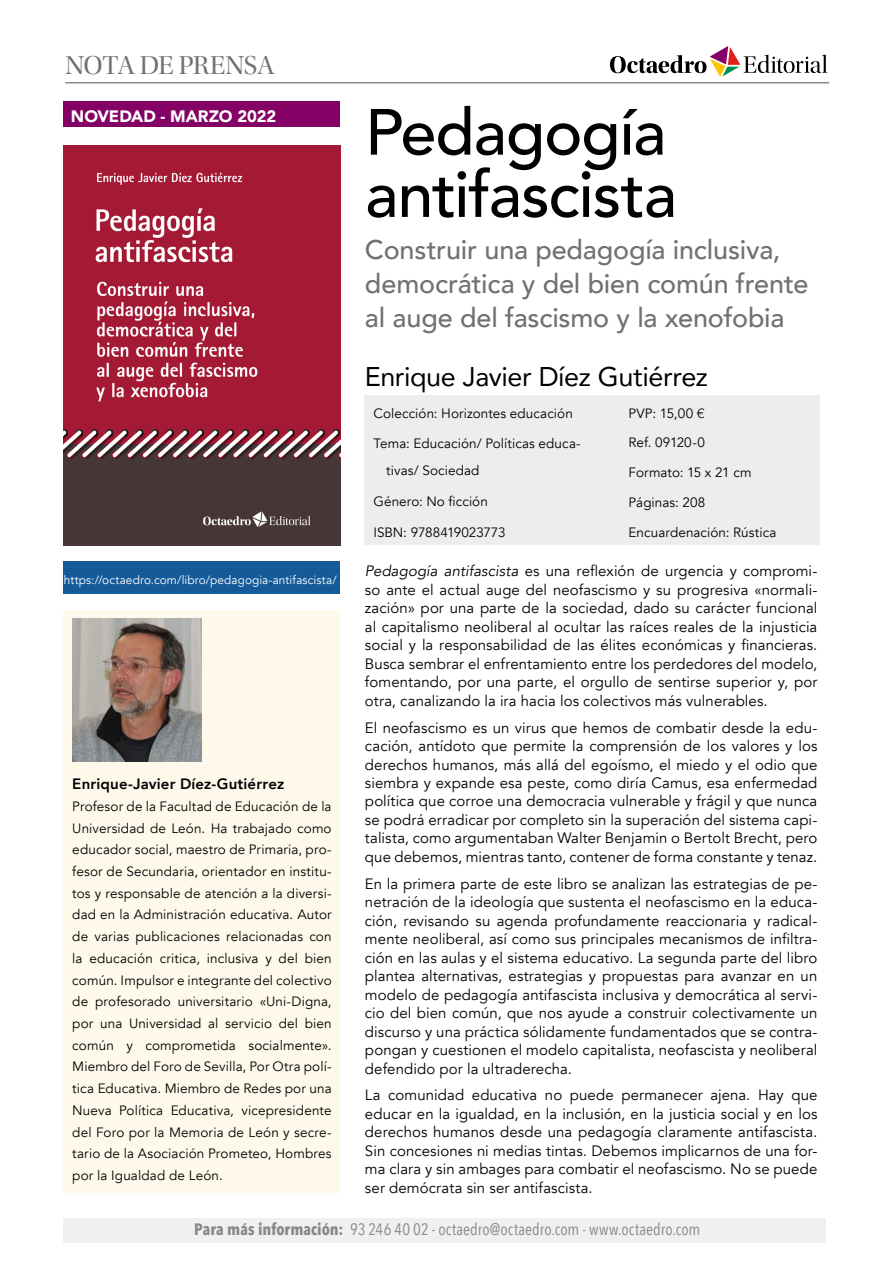
<style>
.page{position:relative;width:893px;height:1263px;background:#fff}
.page>*{position:absolute;margin:0;border:0;box-sizing:border-box;transform-origin:0 0}
.Subtitol-ok{font:500 64.5px/62.2px "Avenir";letter-spacing:-.02em;color:#000}
.Subtitol-ok-2{font:500 27px/33.8px "Avenir";letter-spacing:-.005em;color:#707172}
.Sub_1{font:27px "Avenir";letter-spacing:-.015em;color:#000}
.Subtitol{font:27px "Utopia Std Disp";letter-spacing:-.02em;color:#707172}
.t1{font:16.5px "Avenir Next Condensed";letter-spacing:.005em;color:#86888a}
.t2{font:900 16.5px "Avenir";letter-spacing:-.005em;color:#fff}
.Sinopsis{font:15px/18.5px "Avenir";letter-spacing:.005em;color:#000;text-align:justify}
.Text_Autor{font:800 15px "Avenir";letter-spacing:.01em;color:#000}
.Text_Autor-2{font:13.5px/21.8px "Avenir";letter-spacing:.01em;color:#000;text-align:justify}
.Datos{font:13.5px/26.7px "Avenir";letter-spacing:.005em;color:#000}
.Text_Autor-3{font:12px "Avenir";letter-spacing:.015em;color:#fff}
.s1{font-family:"Helvetica Neue LT Std";font-weight:300}
.s2{font-style:italic}
.s3{font-weight:700}
</style>
<div class="page">
<div style="left:64px;top:1218px;width:762px;height:25px;background:#f0f0f1"></div>
<div style="left:365px;top:395px;width:455px;height:150px;background:#eceded"></div>
<img style="left:64px;top:145px;width:276px;height:400px">
<div style="left:64px;top:610px;width:276px;height:583px;background:#fff9ec"></div>
<svg style="left:610px;top:46px;width:217px;height:31px"></svg>
<hr style="left:65px;top:82px;width:764px;height:1px;background:#86888a">
<div style="left:64px;top:102px;width:276px;height:25px;background:#840165"></div>
<img style="left:72px;top:619px;width:130px;height:142px">
<div style="left:64px;top:561px;width:276px;height:33px;background:#155b9a"></div>
<p class="Subtitol" style="left:65px;top:51px;width:211px">NOTA DE PRENSA</p>
<p class="t2" style="left:71px;top:102px;width:207px">NOVEDAD - MARZO 2022</p>
<p class="Text_Autor-3" style="left:64px;top:572px;width:274px">https://octaedro.com/libro/pedagogia-antifascista/</p>
<p class="Text_Autor" style="left:72px;top:772px;width:213px">Enrique-Javier Díez-Gutiérrez</p>
<p class="Text_Autor-2" style="left:72px;top:796px;width:261px">Profesor de la Facultad de Educación de la Universidad de León. Ha trabajado como educador social, maestro de Primaria, pro&shy;fesor de Secundaria, orientador en institu&shy;tos y responsable de atención a la diversi&shy;dad en la Administración educativa. Autor de varias publicaciones relacionadas con la educación critica, inclusiva y del bien común. Impulsor e integrante del colectivo de profesorado universitario «Uni-Digna, por una Universidad al servicio del bien común y comprometida socialmente».<br>Miembro del Foro de Sevilla, Por Otra polí&shy;tica Educativa. Miembro de Redes por una Nueva Política Educativa, vicepresidente del Foro por la Memoria de León y secre&shy;tario de la Asociación Prometeo, Hombres por la Igualdad de León.</p>
<p class="Subtitol-ok" style="left:365px;top:98px;width:314px">Pedagogía antifascista</p>
<p class="Subtitol-ok-2" style="left:365px;top:231px;width:445px">Construir una pedagogía inclusiva, democrática y del bien común frente al auge del fascismo y la xenofobia</p>
<p class="Sub_1" style="left:365px;top:355px;width:344px">Enrique Javier Díez Gutiérrez</p>
<p class="Datos" style="left:373px;top:400px;width:201px">Colección: Horizontes educación</p>
<p class="Datos" style="left:386px;top:431px;width:196px;text-indent:-13px">Tema: Educación/ Políticas educa&shy;tivas/ Sociedad</p>
<p class="Datos" style="left:373px;top:488px;width:116px">Género: No ficción</p>
<p class="Datos" style="left:373px;top:519px;width:134px">ISBN: 9788419023773</p>
<p class="Datos" style="left:629px;top:400px;width:77px">PVP: 15,00 <span class="s1">€</span></p>
<p class="Datos" style="left:629px;top:430px;width:78px">Ref. 09120-0</p>
<p class="Datos" style="left:629px;top:459px;width:124px">Formato: 15 x 21 cm</p>
<p class="Datos" style="left:629px;top:489px;width:78px">Páginas: 208</p>
<p class="Datos" style="left:629px;top:519px;width:149px">Encuardenación: Rústica</p>
<p class="Sinopsis" style="left:365px;top:562px;width:454px"><span class="s2">Pedagogía antifascista</span> es una reflexión de urgencia y compromi&shy;so ante el actual auge del neofascismo y su progresiva «normali&shy;zación» por una parte de la sociedad, dado su carácter funcional al capitalismo neoliberal al ocultar las raíces reales de la injusticia social y la responsabilidad de las élites económicas y financieras.<br>Busca sembrar el enfrentamiento entre los perdedores del modelo, fomentando, por una parte, el orgullo de sentirse superior y, por otra, canalizando la ira hacia los colectivos más vulnerables.</p>
<p class="Sinopsis" style="left:365px;top:718px;width:454px">El neofascismo es un virus que hemos de combatir desde la edu&shy;cación, antídoto que permite la comprensión de los valores y los derechos humanos, más allá del egoísmo, el miedo y el odio que siembra y expande esa peste, como diría Camus, esa enfermedad política que corroe una democracia vulnerable y frágil y que nunca se podrá erradicar por completo sin la superación del sistema capi&shy;talista, como argumentaban Walter Benjamin o Bertolt Brecht, pero que debemos, mientras tanto, contener de forma constante y tenaz.</p>
<p class="Sinopsis" style="left:365px;top:875px;width:454px">En la primera parte de este libro se analizan las estrategias de pe&shy;netración de la ideología que sustenta el neofascismo en la educa&shy;ción, revisando su agenda profundamente reaccionaria y radical&shy;mente neoliberal, así como sus principales mecanismos de infiltra&shy;ción en las aulas y el sistema educativo. La segunda parte del libro plantea alternativas, estrategias y propuestas para avanzar en un modelo de pedagogía antifascista inclusiva y democrática al servi&shy;cio del bien común, que nos ayude a construir colectivamente un discurso y una práctica sólidamente fundamentados que se contra&shy;pongan y cuestionen el modelo capitalista, neofascista y neoliberal defendido por la ultraderecha.</p>
<p class="Sinopsis" style="left:365px;top:1086px;width:454px">La comunidad educativa no puede permanecer ajena. Hay que educar en la igualdad, en la inclusión, en la justicia social y en los derechos humanos desde una pedagogía claramente antifascista.<br>Sin concesiones ni medias tintas. Debemos implicarnos de una for&shy;ma clara y sin ambages para combatir el neofascismo. No se puede ser demócrata sin ser antifascista.</p>
<p class="t1" style="left:194px;top:1214px;width:508px"><span class="s3">Para más información:</span> 93 246 40 02 - octaedro@octaedro.com - www.octaedro.com</p>
</div>
